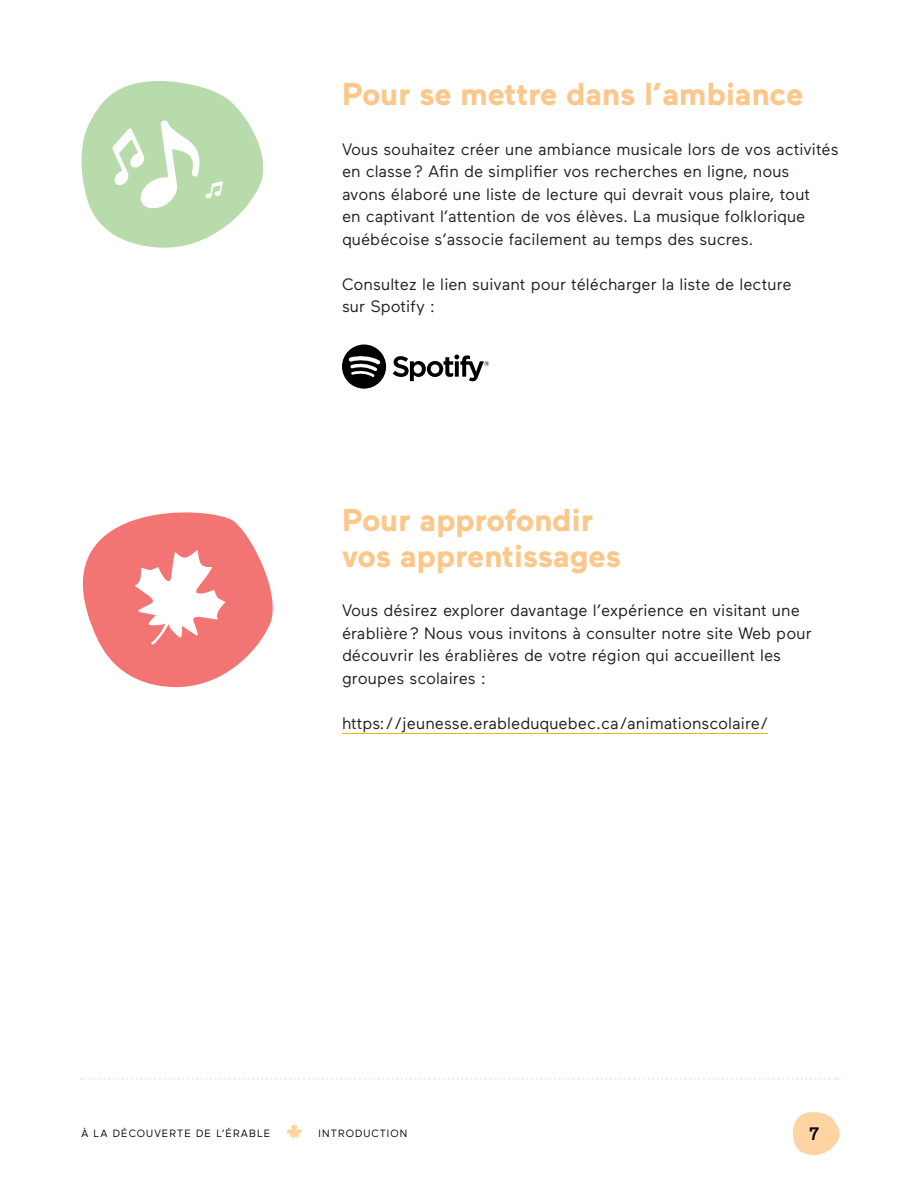
<style>
.page{position:relative;width:918px;height:1188px;background:#fff}
.page>*{position:absolute;margin:0;border:0;box-sizing:border-box;transform-origin:0 0}
.t1{font:700 31.5px/36px "Maax";color:#fcc78a}
.t2{font:500 18px "Maax";color:#000}
.t3{font:16.5px/22.5px "Maax";color:#241f21}
.t4{font:10.5px "Maax";letter-spacing:.1em;color:#000}
</style>
<div class="page">
<svg style="left:793px;top:1112px;width:47px;height:43px"></svg>
<svg style="left:81px;top:1078px;width:757px;height:2px"></svg>
<svg style="left:287px;top:1124px;width:15px;height:17px"></svg>
<hr style="left:342px;top:733px;width:426px;height:1px;background:#edb81f">
<svg style="left:82px;top:512px;width:191px;height:176px;fill:#f27573"></svg>
<svg style="left:81px;top:81px;width:183px;height:167px"></svg>
<svg style="left:342px;top:345px;width:147px;height:44px"></svg>
<svg style="left:135px;top:550px;width:90px;height:95px"></svg>
<h1 class="t1" style="left:342px;top:77px;width:463px">Pour se mettre dans l’ambiance</h1>
<p class="t3" style="left:342px;top:138px;width:498px">Vous souhaitez créer une ambiance musicale lors de vos activités en classe? Afin de simplifier vos recherches en ligne, nous<br>avons élaboré une liste de lecture qui devrait vous plaire, tout<br>en captivant l’attention de vos élèves. La musique folklorique québécoise s’associe facilement au temps des sucres.</p>
<p class="t3" style="left:342px;top:273px;width:451px">Consultez le lien suivant pour télécharger la liste de lecture sur Spotify :</p>
<h1 class="t1" style="left:342px;top:502px;width:281px">Pour approfondir vos apprentissages</h1>
<p class="t3" style="left:342px;top:600px;width:471px">Vous désirez explorer davantage l’expérience en visitant une érablière? Nous vous invitons à consulter notre site Web pour découvrir les érablières de votre région qui accueillent les groupes scolaires :</p>
<p class="t3" style="left:342px;top:712px;width:428px">https://jeunesse.erableduquebec.ca/animationscolaire/</p>
<p class="t4" style="left:81px;top:1127px;width:191px">À LA DÉCOUVERTE DE L’ÉRABLE</p>
<p class="t4" style="left:319px;top:1127px;width:90px">INTRODUCTION</p>
<p class="t2" style="left:809px;top:1124px;width:12px">7</p>
</div>
